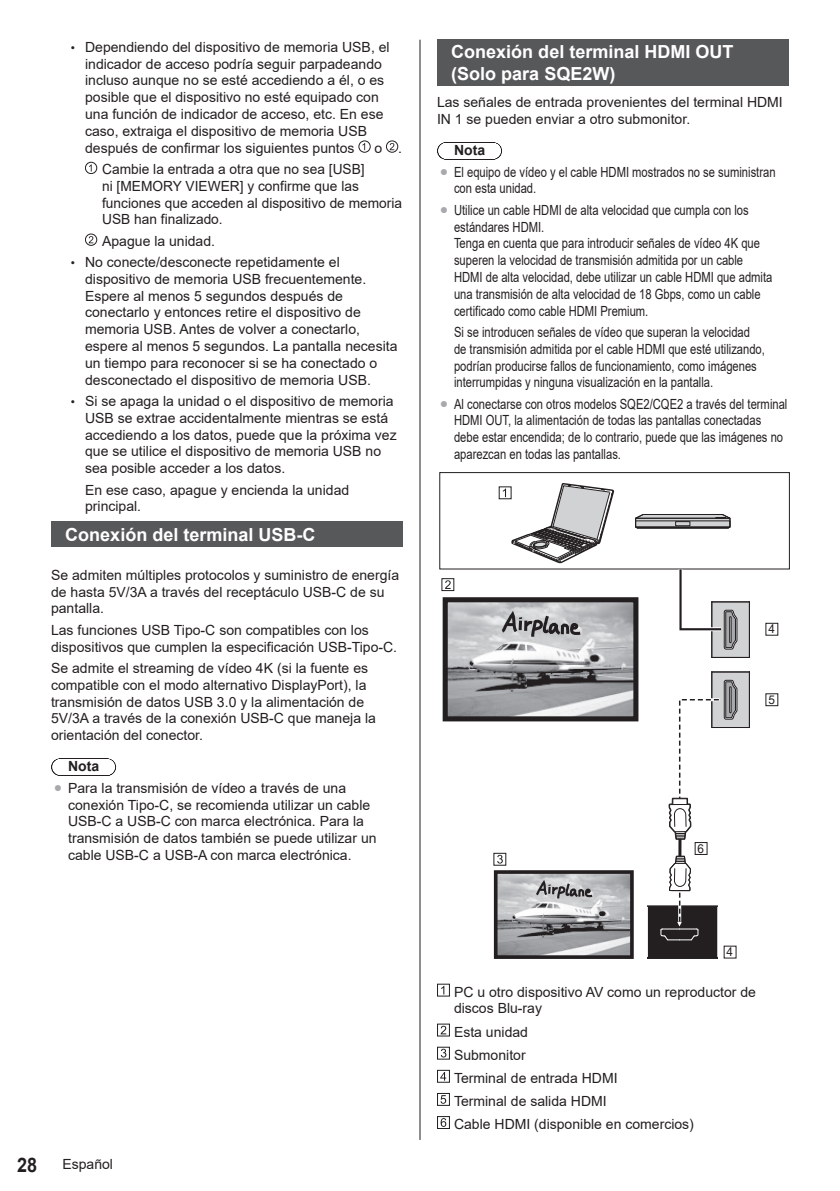
<style>
.page{position:relative;width:840px;height:1191px;background:#fff}
.page>*{position:absolute;margin:0;border:0;box-sizing:border-box;transform-origin:0 0}
.t1{font:700 20px "Arial";color:#231f20;scale:.9 1}
.t2{font:700 18px/21.6px "Arial";color:#fff}
.t3{font:14px/16.8px "Arial";color:#231f20}
.t4{font:14px/16.8px "Arial";color:#231f20;scale:.8 1}
.t5{font:700 14px "Arial";color:#231f20}
.t6{font:12px "Arial Narrow";color:#231f20;scale:1.2 1}
.s1{font-size:12px}
.s2{color:#a8a9ad}
</style>
<div class="page">
<hr style="left:419px;top:40px;width:1px;height:1100px;background:#231f20">
<svg style="left:60px;top:758px;width:48px;height:1px"></svg>
<div style="left:358px;top:141px;width:12px;height:11px;border:1px solid #231f20;border-radius:50%"></div>
<div style="left:386px;top:141px;width:12px;height:11px;border:1px solid #231f20;border-radius:50%"></div>
<svg style="left:389px;top:143px;width:5px;height:7px"></svg>
<div style="left:85px;top:162px;width:12px;height:12px;border:1px solid #231f20;border-radius:50%"></div>
<svg style="left:89px;top:164px;width:3px;height:7px"></svg>
<svg style="left:85px;top:234px;width:12px;height:11px"></svg>
<div style="left:85px;top:234px;width:12px;height:12px;border:1px solid #231f20;border-radius:50%"></div>
<svg style="left:89px;top:236px;width:4px;height:7px"></svg>
<div style="left:51px;top:521px;width:352px;height:26px;background:#57585a"></div>
<svg style="left:445px;top:142px;width:48px;height:1px"></svg>
<div style="left:437px;top:40px;width:351px;height:46px;background:#57585a"></div>
<div style="left:439px;top:472px;width:350px;height:97px;border:1px solid #231f20"></div>
<svg style="left:497px;top:854px;width:5px;height:9px"></svg>
<div style="left:441px;top:578px;width:13px;height:13px;border:1px solid #231f20"></div>
<svg style="left:445px;top:580px;width:5px;height:9px"></svg>
<svg style="left:502px;top:483px;width:112px;height:81px"></svg>
<svg style="left:635px;top:514px;width:95px;height:15px"></svg>
<img style="left:448px;top:603px;width:184px;height:112px">
<div style="left:442px;top:597px;width:196px;height:124px;border:5px solid #231f20"></div>
<svg style="left:498px;top:608px;width:85px;height:32px;background:#a8a8aa"></svg>
<img style="left:498px;top:875px;width:130px;height:79px">
<div style="left:493px;top:870px;width:140px;height:89px;border:4px solid #231f20"></div>
<svg style="left:533px;top:878px;width:61px;height:48px;background:#b0b0b2"></svg>
<svg style="left:676px;top:567px;width:73px;height:90px"></svg>
<svg style="left:647px;top:672px;width:102px;height:287px"></svg>
<div style="left:694px;top:842px;width:12px;height:12px;background:#fff"></div>
<div style="left:694px;top:842px;width:13px;height:13px;border:1px solid #231f20"></div>
<div style="left:723px;top:946px;width:12px;height:12px;background:#fff"></div>
<svg style="left:441px;top:985px;width:3px;height:9px"></svg>
<svg style="left:440px;top:1025px;width:6px;height:9px"></svg>
<div style="left:437px;top:1046px;width:12px;height:13px;border:1px solid #231f20"></div>
<svg style="left:440px;top:1048px;width:6px;height:9px"></svg>
<div style="left:437px;top:1069px;width:12px;height:13px;border:1px solid #231f20"></div>
<svg style="left:440px;top:1072px;width:6px;height:8px"></svg>
<div style="left:437px;top:1093px;width:12px;height:12px;border:1px solid #231f20"></div>
<svg style="left:440px;top:1095px;width:6px;height:8px"></svg>
<div style="left:437px;top:1116px;width:12px;height:13px;border:1px solid #231f20"></div>
<svg style="left:440px;top:1118px;width:6px;height:8px"></svg>
<p class="t3" style="left:85px;top:38px;width:306px;text-indent:-14px"><span class="s1">•</span> Dependiendo del dispositivo de memoria USB, el indicador de acceso podría seguir parpadeando incluso aunque no se esté accediendo a él, o es posible que el dispositivo no esté equipado con una función de indicador de acceso, etc. En ese caso, extraiga el dispositivo de memoria USB después de confirmar los siguientes puntos</p>
<p class="t3" style="left:374px;top:139px;width:29px">o .</p>
<p class="t3" style="left:102px;top:160px;width:301px">Cambie la entrada a otra que no sea [USB]<br>ni [MEMORY VIEWER] y confirme que las funciones que acceden al dispositivo de memoria USB han finalizado.</p>
<p class="t3" style="left:102px;top:232px;width:114px">Apague la unidad.</p>
<p class="t3" style="left:85px;top:254px;width:314px;text-indent:-14px"><span class="s1">•</span> No conecte/desconecte repetidamente el dispositivo de memoria USB frecuentemente.<br>Espere al menos 5 segundos después de conectarlo y entonces retire el dispositivo de memoria USB. Antes de volver a conectarlo, espere al menos 5 segundos. La pantalla necesita un tiempo para reconocer si se ha conectado o desconectado el dispositivo de memoria USB.</p>
<p class="t3" style="left:85px;top:392px;width:313px;text-indent:-14px"><span class="s1">•</span> Si se apaga la unidad o el dispositivo de memoria USB se extrae accidentalmente mientras se está accediendo a los datos, puede que la próxima vez que se utilice el dispositivo de memoria USB no sea posible acceder a los datos.</p>
<p class="t3" style="left:85px;top:481px;width:265px">En ese caso, apague y encienda la unidad principal.</p>
<p class="t2" style="left:65px;top:524px;width:252px">Conexión del terminal USB-C</p>
<p class="t3" style="left:51px;top:566px;width:349px">Se admiten múltiples protocolos y suministro de energía de hasta 5V/3A a través del receptáculo USB-C de su pantalla.</p>
<p class="t3" style="left:51px;top:621px;width:347px">Las funciones USB Tipo-C son compatibles con los dispositivos que cumplen la especificación USB-Tipo-C.</p>
<p class="t3" style="left:51px;top:659px;width:326px">Se admite el streaming de vídeo 4K (si la fuente es compatible con el modo alternativo DisplayPort), la transmisión de datos USB 3.0 y la alimentación de 5V/3A a través de la conexión USB-C que maneja la orientación del conector.</p>
<p class="t5" style="left:68px;top:756px;width:33px">Nota</p>
<p class="t3" style="left:68px;top:779px;width:310px;text-indent:-14px"><span class="s2">●</span> Para la transmisión de vídeo a través de una conexión Tipo-C, se recomienda utilizar un cable USB-C a USB-C con marca electrónica. Para la transmisión de datos también se puede utilizar un cable USB-C a USB-A con marca electrónica.</p>
<h1 class="t1" style="left:17px;top:1150px;width:24px">28</h1>
<p class="t3" style="left:62px;top:1155px;width:52px">Español</p>
<p class="t2" style="left:451px;top:42px;width:284px">Conexión del terminal HDMI OUT (Solo para SQE2W)</p>
<p class="t3" style="left:437px;top:94px;width:347px">Las señales de entrada provenientes del terminal HDMI<br>IN 1 se pueden enviar a otro submonitor.</p>
<p class="t5" style="left:454px;top:140px;width:33px">Nota</p>
<p class="t4" style="left:454px;top:163px;width:403px;text-indent:-14px"><span class="s2">●</span> El equipo de vídeo y el cable HDMI mostrados no se suministran con esta unidad.</p>
<p class="t4" style="left:454px;top:201px;width:399px;text-indent:-14px"><span class="s2">●</span> Utilice un cable HDMI de alta velocidad que cumpla con los estándares HDMI.<br>Tenga en cuenta que para introducir señales de vídeo 4K que superen la velocidad de transmisión admitida por un cable HDMI de alta velocidad, debe utilizar un cable HDMI que admita una transmisión de alta velocidad de 18 Gbps, como un cable certificado como cable HDMI Premium.</p>
<p class="t4" style="left:454px;top:323px;width:390px">Si se introducen señales de vídeo que superan la velocidad de transmisión admitida por el cable HDMI que esté utilizando, podrían producirse fallos de funcionamiento, como imágenes interrumpidas y ninguna visualización en la pantalla.</p>
<p class="t4" style="left:454px;top:395px;width:418px;text-indent:-14px"><span class="s2">●</span> Al conectarse con otros modelos SQE2/CQE2 a través del terminal HDMI OUT, la alimentación de todas las pantallas conectadas debe estar encendida; de lo contrario, puede que las imágenes no aparezcan en todas las pantallas.</p>
<p class="t6" style="left:768px;top:620px;width:7px">4</p>
<p class="t6" style="left:768px;top:691px;width:7px">5</p>
<p class="t6" style="left:697px;top:839px;width:7px">6</p>
<p class="t6" style="left:726px;top:943px;width:7px">4</p>
<p class="t3" style="left:454px;top:983px;width:303px">PC u otro dispositivo AV como un reproductor de discos Blu-ray</p>
<p class="t3" style="left:454px;top:1020px;width:241px;line-height:23.2px">Esta unidad<br>Submonitor<br>Terminal de entrada HDMI<br>Terminal de salida HDMI<br>Cable HDMI (disponible en comercios)</p>
</div>
